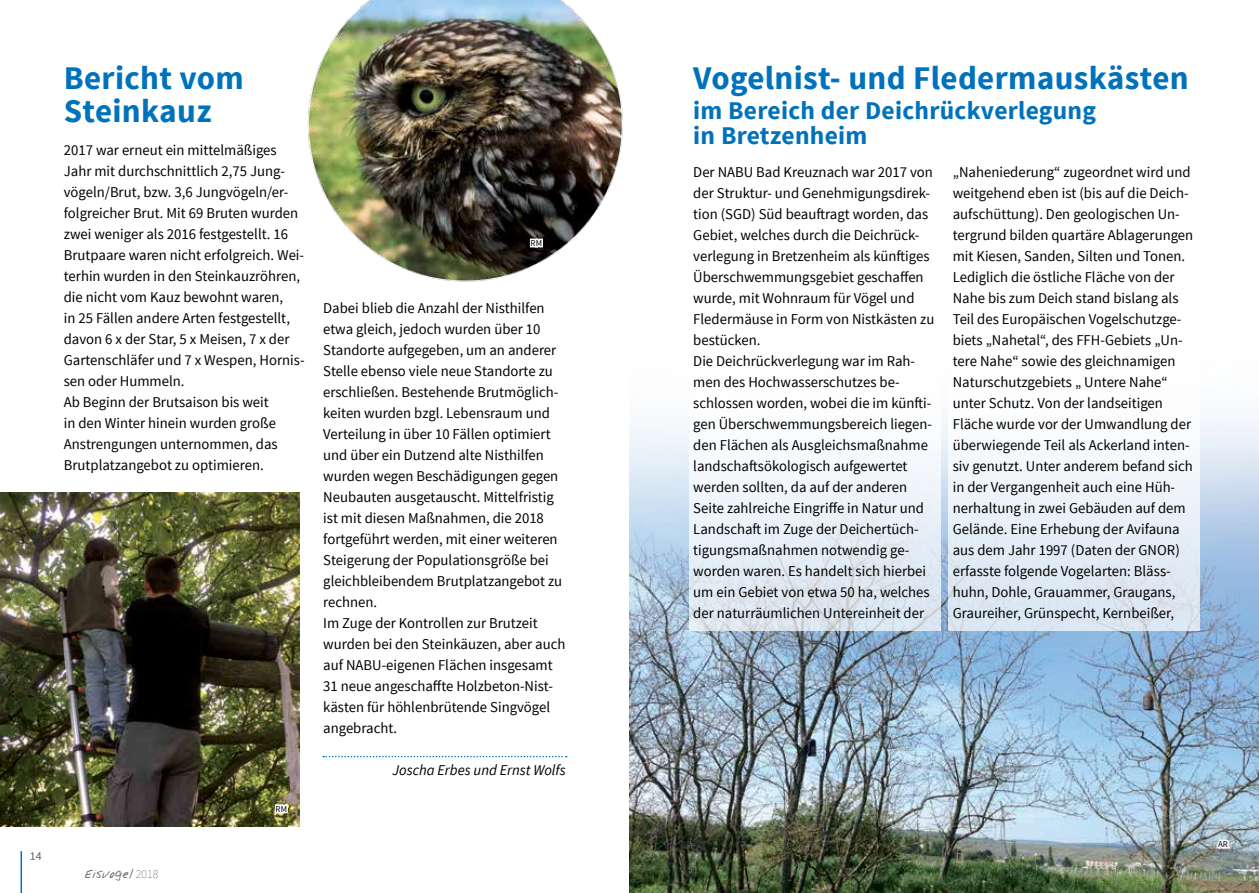
<style>
.page{position:relative;width:1259px;height:893px;background:#fff}
.page>*{position:absolute;margin:0;border:0;box-sizing:border-box;transform-origin:0 0}
.t1{font:700 33px/33px "Source Sans Pro";letter-spacing:.01em;color:#0072bc}
.t2{font:700 25.5px/25.5px "Source Sans Pro";letter-spacing:.01em;color:#0072bc}
.t3{font:15px/21px "Source Sans Pro";color:#000}
.t4{font:italic 15px "Source Sans Pro";color:#000}
.t5{font:12px "Nabu Note 4";color:#636466}
.t6{font:12px "Source Sans Pro";color:#636466}
.t7{font:9px "Source Sans Pro";color:#000}
.s1{font-family:"Source Sans Pro";font-weight:200}
</style>
<div class="page">
<hr style="left:21px;top:851px;width:1px;height:42px;background:#0072bc">
<img style="left:629px;top:415px;width:630px;height:478px">
<div style="left:688px;top:163px;width:252px;height:468px;background:linear-gradient(to bottom,#fff,#e1e9f2)"></div>
<div style="left:948px;top:163px;width:251px;height:468px;background:linear-gradient(to bottom,#fff,#e0eaf4)"></div>
<svg style="left:323px;top:756px;width:244px;height:1px"></svg>
<svg style="left:1214px;top:818px;width:17px;height:33px"></svg>
<img style="left:307px;top:0;width:316px;height:282px">
<img style="left:0;top:492px;width:300px;height:334px">
<svg style="left:528px;top:223px;width:16px;height:40px"></svg>
<svg style="left:273px;top:789px;width:16px;height:38px"></svg>
<p class="t6" style="left:30px;top:849px;width:13px">14</p>
<h1 class="t1" style="left:64px;top:62px;width:181px">Bericht vom<br>Steinkauz</h1>
<p class="t3" style="left:64px;top:139px;width:242px">2017 war erneut ein mittelmäßiges Jahr mit durchschnittlich 2,75 Jung&shy;vögeln/Brut, bzw. 3,6 Jungvögeln/er&shy;folgreicher Brut. Mit 69 Bruten wurden zwei weniger als 2016 festgestellt. 16<br>Brutpaare waren nicht erfolgreich. Wei&shy;terhin wurden in den Steinkauzröhren, die nicht vom Kauz bewohnt waren,<br>in 25 Fällen andere Arten festgestellt, davon 6 x der Star, 5 x Meisen, 7 x der Gartenschläfer und 7 x Wespen, Hornis&shy;sen oder Hummeln.<br>Ab Beginn der Brutsaison bis weit<br>in den Winter hinein wurden große Anstrengungen unternommen, das Brutplatzangebot zu optimieren.</p>
<p class="t7" style="left:275px;top:803px;width:13px">RM</p>
<p class="t7" style="left:530px;top:237px;width:13px">RM</p>
<p class="t3" style="left:323px;top:298px;width:244px">Dabei blieb die Anzahl der Nisthilfen etwa gleich, jedoch wurden über 10<br>Standorte aufgegeben, um an anderer Stelle ebenso viele neue Standorte zu erschließen. Bestehende Brutmöglich&shy;keiten wurden bzgl. Lebensraum und Verteilung in über 10 Fällen optimiert und über ein Dutzend alte Nisthilfen wurden wegen Beschädigungen gegen Neubauten ausgetauscht. Mittelfristig ist mit diesen Maßnahmen, die 2018 fortgeführt werden, mit einer weiteren Steigerung der Populationsgröße bei gleichbleibendem Brutplatzangebot zu rechnen.<br>Im Zuge der Kontrollen zur Brutzeit wurden bei den Steinkäuzen, aber auch auf NABU-eigenen Flächen insgesamt 31 neue angeschaffte Holzbeton-Nist&shy;kästen für höhlenbrütende Singvögel angebracht.</p>
<p class="t4" style="left:392px;top:761px;width:175px">Joscha Erbes und Ernst Wolfs</p>
<p class="t5" style="left:85px;top:867px;width:75px">Eisvogel <span class="s1">2018</span></p>
<h1 class="t1" style="left:693px;top:62px;width:497px">Vogelnist- und Fledermauskästen</h1>
<h2 class="t2" style="left:693px;top:98px;width:404px">im Bereich der Deichrückverlegung in Bretzenheim</h2>
<p class="t3" style="left:693px;top:162px;width:242px">Der NABU Bad Kreuznach war 2017 von der Struktur- und Genehmigungsdirek&shy;tion (SGD) Süd beauftragt worden, das Gebiet, welches durch die Deichrück&shy;verlegung in Bretzenheim als künftiges Überschwemmungsgebiet geschaffen wurde, mit Wohnraum für Vögel und Fledermäuse in Form von Nistkästen zu bestücken.<br>Die Deichrückverlegung war im Rah&shy;men des Hochwasserschutzes be&shy;schlossen worden, wobei die im künfti&shy;gen Überschwemmungsbereich liegen&shy;den Flächen als Ausgleichsmaßnahme landschaftsökologisch aufgewertet werden sollten, da auf der anderen Seite zahlreiche Eingriffe in Natur und Landschaft im Zuge der Deichertüch&shy;tigungsmaßnahmen notwendig ge&shy;worden waren. Es handelt sich hierbei um ein Gebiet von etwa 50 ha, welches der naturräumlichen Untereinheit der</p>
<p class="t3" style="left:952px;top:162px;width:242px">„Naheniederung“ zugeordnet wird und weitgehend eben ist (bis auf die Deich&shy;aufschüttung). Den geologischen Un&shy;tergrund bilden quartäre Ablagerungen mit Kiesen, Sanden, Silten und Tonen.<br>Lediglich die östliche Fläche von der Nahe bis zum Deich stand bislang als Teil des Europäischen Vogelschutzge&shy;biets „Nahetal“, des FFH-Gebiets „Un&shy;tere Nahe“ sowie des gleichnamigen Naturschutzgebiets „ Untere Nahe“ unter Schutz. Von der landseitigen Fläche wurde vor der Umwandlung der überwiegende Teil als Ackerland inten&shy;siv genutzt. Unter anderem befand sich in der Vergangenheit auch eine Hüh&shy;nerhaltung in zwei Gebäuden auf dem Gelände. Eine Erhebung der Avifauna aus dem Jahr 1997 (Daten der GNOR) erfasste folgende Vogelarten: Bläss&shy;huhn, Dohle, Grauammer, Graugans, Graureiher, Grünspecht, Kernbeißer,</p>
<p class="t7" style="left:1218px;top:838px;width:11px">AR</p>
</div>
